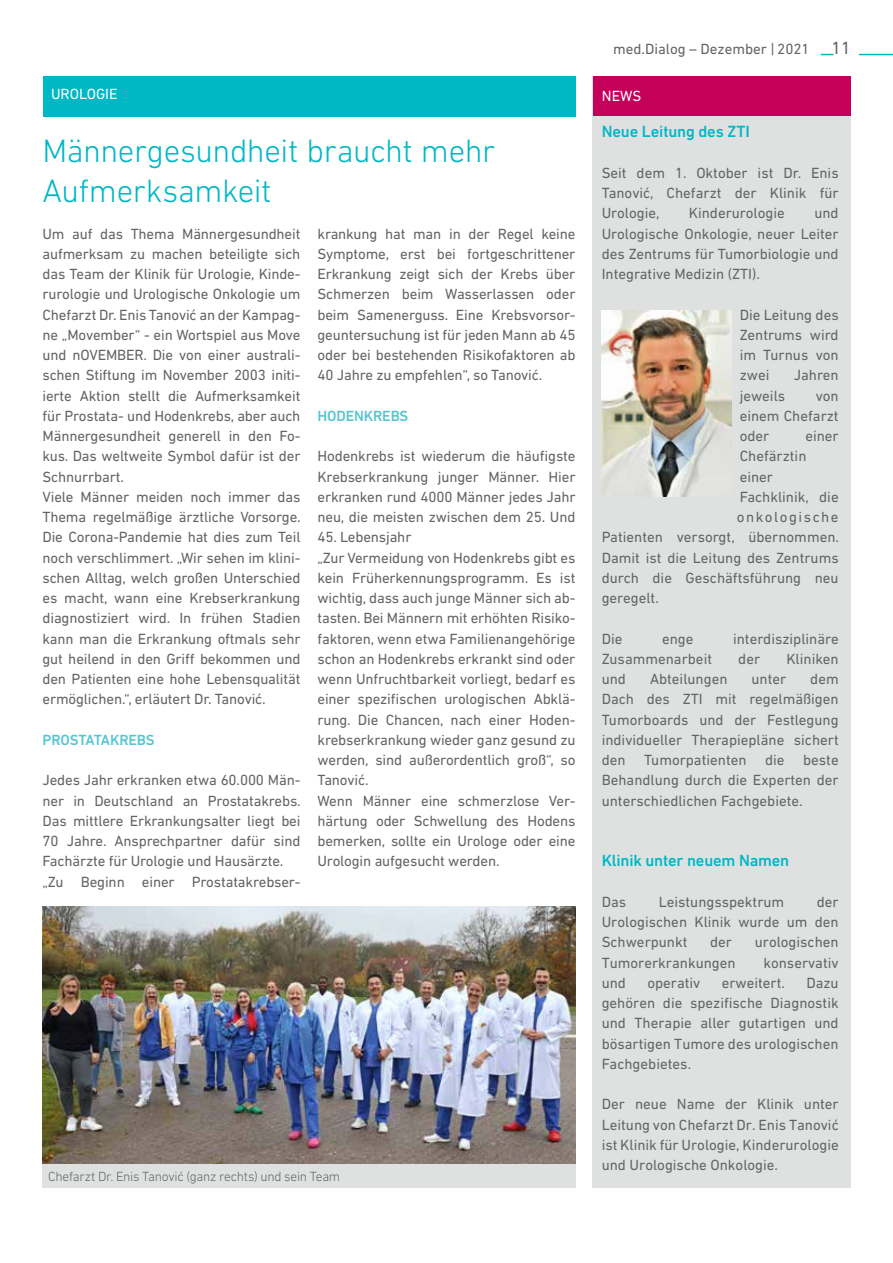
<style>
.page{position:relative;width:893px;height:1263px;background:#fff}
.page>*{position:absolute;margin:0;border:0;box-sizing:border-box;transform-origin:0 0}
.t1{font:300 33px/39.6px "DIN Next LT Pro";letter-spacing:-.015em;color:#00b7c6}
.t2{font:500 16.5px "DIN Next LT Pro";letter-spacing:-.01em;color:#00b7c6}
.t3{font:15px/20.2px "DIN Next LT Pro";letter-spacing:-.01em;color:#636466;text-align:justify}
.t4{font:500 15px "DIN Next LT Pro";letter-spacing:-.01em;color:#55c5d2}
.t5{font:15px "DIN Next LT Pro";color:#fff}
.t6{font:15px "DIN Next LT Pro";letter-spacing:.105em;color:#636466}
.t7{font:300 13.5px "DIN Next LT Pro";letter-spacing:-.02em;color:#636466}
.s1{font-size:18px}
</style>
<div class="page">
<hr style="left:859px;top:54px;width:34px;height:1px;background:#00b7c6">
<svg style="left:821px;top:54px;width:12px;height:1px"></svg>
<div style="left:43px;top:76px;width:532px;height:41px;background:#00b7c6"></div>
<div style="left:592px;top:77px;width:259px;height:1111px;background:#dfe1e1"></div>
<div style="left:593px;top:77px;width:258px;height:39px;background:#c4005b"></div>
<img style="left:602px;top:310px;width:129px;height:186px">
<img style="left:43px;top:907px;width:532px;height:257px">
<div style="left:42px;top:1164px;width:533px;height:24px;background:#dfe1e1"></div>
<p class="t3" style="left:613px;top:38px;width:239px">med.Dialog – Dezember | 2021 <span class="s1">11</span></p>
<p class="t5" style="left:51px;top:86px;width:68px">UROLOGIE</p>
<p class="t5" style="left:602px;top:87px;width:41px">NEWS</p>
<p class="t2" style="left:602px;top:122px;width:150px">Neue Leitung des ZTI</p>
<p class="t3" style="left:602px;top:162px;width:239px">Seit dem 1. Oktober ist Dr. Enis Tanović, Chefarzt der Klinik für Urologie,</p>
<h1 class="t1" style="left:43px;top:131px;width:454px">Männergesundheit braucht mehr<br>Aufmerksamkeit</h1>
<p class="t3" style="left:602px;top:203px;width:239px;text-indent:213px">und Urologische Onkologie, neuer Leiter des Zentrums für Tumorbiologie und Integrative Medizin (ZTI).</p>
<p class="t3" style="left:740px;top:304px;width:101px">Die Leitung des Zentrums wird im Turnus von zwei</p>
<p class="t3" style="left:689px;top:203px;width:97px">Kinderurologie</p>
<p class="t3" style="left:43px;top:223px;width:260px;text-align:left">Um auf das Thema Männergesundheit aufmerksam zu machen beteiligte sich das Team der Klinik für Urologie, Kinde&shy;rurologie und Urologische Onkologie um Chefarzt Dr. Enis Tanović an der Kampag&shy;ne „Movember“ - ein Wortspiel aus Move und nOVEMBER. Die von einer australi&shy;schen Stiftung im November 2003 initi&shy;ierte Aktion stellt die Aufmerksamkeit für Prostata- und Hodenkrebs, aber auch Männergesundheit generell in den Fo&shy;kus. Das weltweite Symbol dafür ist der Schnurrbart.<br>Viele Männer meiden noch immer das Thema regelmäßige ärztliche Vorsorge.<br>Die Corona-Pandemie hat dies zum Teil noch verschlimmert. „Wir sehen im klini&shy;schen Alltag, welch großen Unterschied es macht, wann eine Krebserkrankung diagnostiziert wird. In frühen Stadien kann man die Erkrankung oftmals sehr gut heilend in den Griff bekommen und den Patienten eine hohe Lebensqualität ermöglichen.“, erläutert Dr. Tanović.</p>
<p class="t4" style="left:43px;top:731px;width:114px">PROSTATAKREBS</p>
<p class="t3" style="left:43px;top:770px;width:260px;text-align:left">Jedes Jahr erkranken etwa 60.000 Män&shy;ner in Deutschland an Prostatakrebs.<br>Das mittlere Erkrankungsalter liegt bei 70 Jahre. Ansprechpartner dafür sind Fachärzte für Urologie und Hausärzte. „Zu Beginn einer Prostatakrebser-</p>
<p class="t3" style="left:317px;top:223px;width:259px">krankung hat man in der Regel keine Symptome, erst bei fortgeschrittener Erkrankung zeigt sich der Krebs über Schmerzen beim Wasserlassen oder beim Samenerguss. Eine Krebsvorsor&shy;geuntersuchung ist für jeden Mann ab 45 oder bei bestehenden Risikofaktoren ab 40 Jahre zu empfehlen“, so Tanović.</p>
<p class="t4" style="left:317px;top:407px;width:92px">HODENKREBS</p>
<p class="t3" style="left:317px;top:446px;width:259px">Hodenkrebs ist wiederum die häufigste Krebserkrankung junger Männer. Hier erkranken rund 4000 Männer jedes Jahr neu, die meisten zwischen dem 25. Und</p>
<p class="t3" style="left:317px;top:527px;width:259px;text-align:left">45. Lebensjahr<br>„Zur Vermeidung von Hodenkrebs gibt es kein Früherkennungsprogramm. Es ist wichtig, dass auch junge Männer sich ab&shy;tasten. Bei Männern mit erhöhten Risiko&shy;faktoren, wenn etwa Familienangehörige schon an Hodenkrebs erkrankt sind oder wenn Unfruchtbarkeit vorliegt, bedarf es einer spezifischen urologischen Abklä&shy;rung. Die Chancen, nach einer Hoden&shy;krebserkrankung wieder ganz gesund zu werden, sind außerordentlich groß“, so Tanović.<br>Wenn Männer eine schmerzlose Ver&shy;härtung oder Schwellung des Hodens bemerken, sollte ein Urologe oder eine Urologin aufgesucht werden.</p>
<p class="t3" style="left:794px;top:365px;width:47px">Jahren</p>
<p class="t3" style="left:740px;top:385px;width:47px">jeweils</p>
<p class="t3" style="left:740px;top:385px;width:101px;text-indent:76px">von einem Chefarzt oder</p>
<p class="t3" style="left:805px;top:426px;width:35px">einer</p>
<p class="t3" style="left:740px;top:446px;width:68px">Chefärztin</p>
<p class="t3" style="left:740px;top:466px;width:35px">einer</p>
<p class="t3" style="left:740px;top:486px;width:100px">Fachklinik, die</p>
<p class="t6" style="left:737px;top:508px;width:103px">onkologische</p>
<p class="t3" style="left:602px;top:527px;width:239px">Patienten versorgt, übernommen.</p>
<p class="t3" style="left:602px;top:547px;width:239px">Damit ist die Leitung des Zentrums</p>
<p class="t3" style="left:602px;top:567px;width:238px">durch die Geschäftsführung neu</p>
<p class="t3" style="left:602px;top:588px;width:59px">geregelt.</p>
<p class="t3" style="left:602px;top:628px;width:22px">Die</p>
<p class="t3" style="left:662px;top:628px;width:33px">enge</p>
<p class="t3" style="left:733px;top:628px;width:107px">interdisziplinäre</p>
<p class="t3" style="left:602px;top:648px;width:112px">Zusammenarbeit</p>
<p class="t3" style="left:738px;top:648px;width:23px">der</p>
<p class="t3" style="left:786px;top:648px;width:54px">Kliniken</p>
<p class="t3" style="left:602px;top:669px;width:26px">und</p>
<p class="t3" style="left:650px;top:669px;width:79px">Abteilungen</p>
<p class="t3" style="left:751px;top:669px;width:36px">unter</p>
<p class="t3" style="left:602px;top:669px;width:239px;text-indent:209px">dem Dach des ZTI mit regelmäßigen Tumorboards und der Festlegung individueller Therapiepläne sichert den Tumorpatienten die beste Behandlung durch die Experten der unterschiedlichen Fachgebiete.</p>
<p class="t2" style="left:602px;top:851px;width:189px">Klinik unter neuem Namen</p>
<p class="t3" style="left:602px;top:891px;width:26px">Das</p>
<p class="t3" style="left:659px;top:891px;width:127px">Leistungsspektrum</p>
<p class="t3" style="left:602px;top:891px;width:239px;text-indent:215px">der Urologischen Klinik wurde um den Schwerpunkt</p>
<p class="t3" style="left:710px;top:932px;width:23px">der</p>
<p class="t3" style="left:755px;top:932px;width:85px">urologischen</p>
<p class="t3" style="left:602px;top:952px;width:135px">Tumorerkrankungen</p>
<p class="t3" style="left:763px;top:952px;width:77px">konservativ</p>
<p class="t3" style="left:602px;top:972px;width:26px">und</p>
<p class="t3" style="left:647px;top:972px;width:55px">operativ</p>
<p class="t3" style="left:722px;top:972px;width:65px">erweitert.</p>
<p class="t3" style="left:602px;top:972px;width:239px;text-indent:205px">Dazu gehören die spezifische Diagnostik und Therapie aller gutartigen und bösartigen Tumore des urologischen Fachgebietes.</p>
<p class="t3" style="left:602px;top:1094px;width:239px">Der neue Name der Klinik unter Leitung von Chefarzt Dr. Enis Tanović ist Klinik für Urologie, Kinderurologie und Urologische Onkologie.</p>
<p class="t7" style="left:48px;top:1169px;width:294px">Chefarzt Dr. Enis Tanović (ganz rechts) und sein Team</p>
</div>
